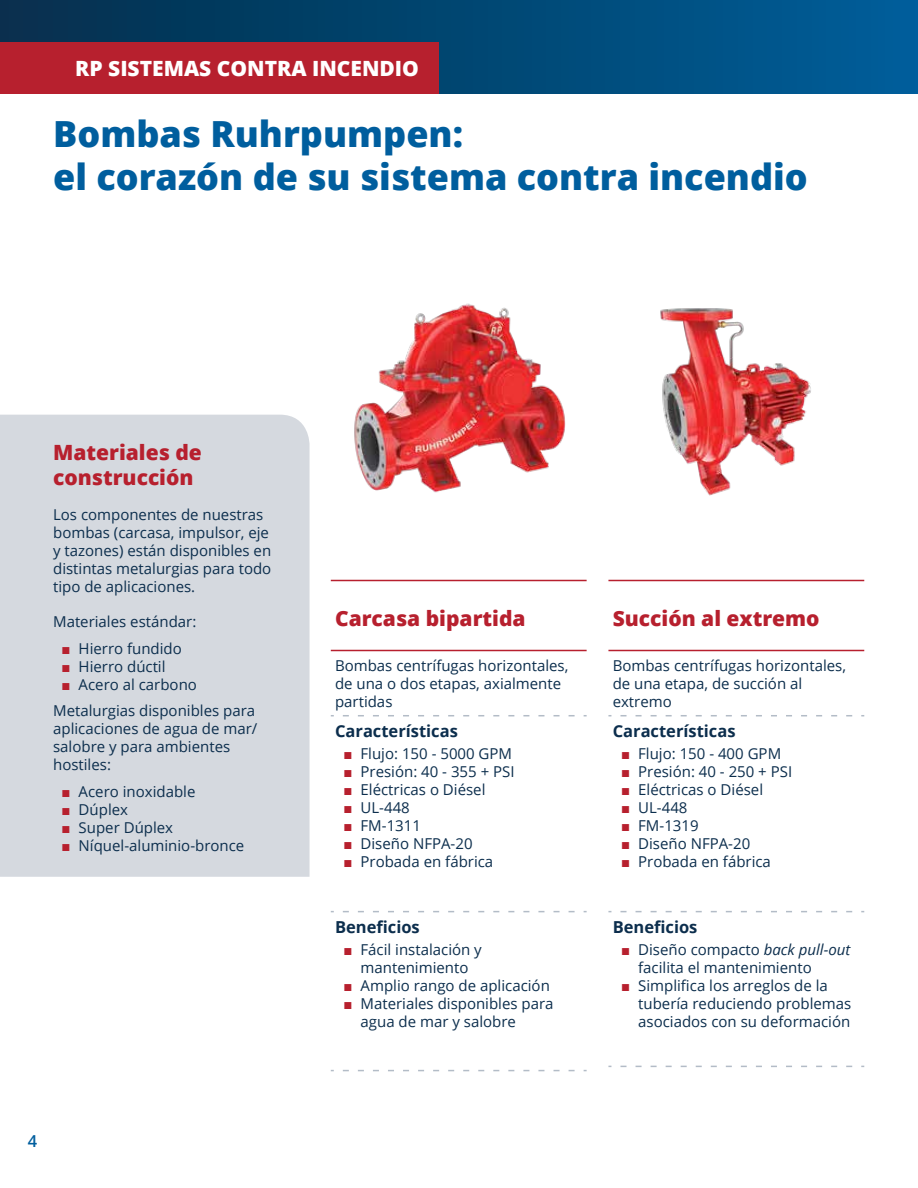
<style>
.page{position:relative;width:918px;height:1188px;background:#fff}
.page>*{position:absolute;margin:0;border:0;box-sizing:border-box;transform-origin:0 0}
.t1{font:800 36px/43.2px "Open Sans";color:#005e9e}
.t2{font:800 21px/25.2px "Open Sans";color:#b7202e}
.t3{font:800 21px "Open Sans";color:#fff}
.t4{font:700 16.5px "Open Sans";color:#0c2e4d}
.t5{font:600 16.5px "Open Sans";color:#005e9e}
.t6{font:15px/18px "Open Sans";color:#0c2e4d}
.s1{font-family:"Arial";font-weight:900;color:#b7202e}
.s2{font-style:italic}
</style>
<div class="page">
<img style="left:354px;top:303px;width:212px;height:190px">
<img style="left:660px;top:308px;width:151px;height:188px">
<div style="left:0;top:415px;width:310px;height:462px;background:#d5d9df"></div>
<svg style="left:343px;top:715px;width:244px;height:1px"></svg>
<svg style="left:343px;top:911px;width:244px;height:1px"></svg>
<svg style="left:343px;top:1070px;width:244px;height:1px"></svg>
<hr style="left:331px;top:580px;width:256px;height:1px;background:#b7202e">
<hr style="left:331px;top:650px;width:256px;height:1px;background:#b7202e">
<svg style="left:620px;top:715px;width:244px;height:1px"></svg>
<svg style="left:620px;top:911px;width:244px;height:1px"></svg>
<svg style="left:620px;top:1066px;width:244px;height:1px"></svg>
<hr style="left:608px;top:580px;width:256px;height:1px;background:#b7202e">
<hr style="left:608px;top:650px;width:256px;height:1px;background:#b7202e">
<div style="left:0;top:0;width:918px;height:94px;background:linear-gradient(to right,#0f2d49,#005e99)"></div>
<div style="left:0;top:43px;width:439px;height:51px;background:#b7202e"></div>
<h2 class="t3" style="left:75px;top:52px;width:345px">RP SISTEMAS CONTRA INCENDIO</h2>
<h1 class="t1" style="left:53px;top:110px;width:756px">Bombas Ruhrpumpen:<br>el corazón de su sistema contra incendio</h1>
<h2 class="t2" style="left:53px;top:439px;width:150px">Materiales de construcción</h2>
<p class="t6" style="left:53px;top:505px;width:220px">Los componentes de nuestras bombas (carcasa, impulsor, eje y tazones) están disponibles en distintas metalurgias para todo tipo de aplicaciones.</p>
<p class="t6" style="left:53px;top:612px;width:145px">Materiales estándar:</p>
<p class="t6" style="left:62px;top:639px;width:122px"><span class="s1">■</span> Hierro fundido</p>
<p class="t6" style="left:62px;top:657px;width:105px"><span class="s1">■</span> Hierro dúctil</p>
<p class="t6" style="left:53px;top:671px;width:203px;line-height:26.5px;text-indent:9px"><span class="s1">■</span> Acero al carbono<br>Metalurgias disponibles para</p>
<p class="t6" style="left:53px;top:719px;width:206px">aplicaciones de agua de mar/ salobre y para ambientes hostiles:</p>
<p class="t6" style="left:62px;top:782px;width:135px"><span class="s1">■</span> Acero inoxidable</p>
<p class="t6" style="left:62px;top:800px;width:68px"><span class="s1">■</span> Dúplex</p>
<p class="t6" style="left:62px;top:818px;width:113px"><span class="s1">■</span> Super Dúplex</p>
<p class="t6" style="left:62px;top:836px;width:184px"><span class="s1">■</span> Níquel-aluminio-bronce</p>
<p class="t5" style="left:28px;top:1130px;width:11px">4</p>
<h2 class="t2" style="left:335px;top:604px;width:192px">Carcasa bipartida</h2>
<p class="t6" style="left:335px;top:656px;width:235px">Bombas centrífugas horizontales, de una o dos etapas, axialmente partidas</p>
<p class="t4" style="left:335px;top:719px;width:124px">Características</p>
<p class="t6" style="left:344px;top:744px;width:170px"><span class="s1">■</span> Flujo: 150 - 5000 GPM</p>
<p class="t6" style="left:344px;top:762px;width:173px"><span class="s1">■</span> Presión: 40 - 355 + PSI</p>
<p class="t6" style="left:344px;top:780px;width:143px"><span class="s1">■</span> Eléctricas o Diésel</p>
<p class="t6" style="left:344px;top:798px;width:68px"><span class="s1">■</span> UL-448</p>
<p class="t6" style="left:344px;top:816px;width:79px"><span class="s1">■</span> FM-1311</p>
<p class="t6" style="left:344px;top:834px;width:131px"><span class="s1">■</span> Diseño NFPA-20</p>
<p class="t6" style="left:344px;top:852px;width:151px"><span class="s1">■</span> Probada en fábrica</p>
<p class="t4" style="left:335px;top:915px;width:86px">Beneficios</p>
<p class="t6" style="left:344px;top:940px;width:140px;text-align:center"><span class="s1">■</span> Fácil instalación y mantenimiento</p>
<p class="t6" style="left:344px;top:976px;width:208px"><span class="s1">■</span> Amplio rango de aplicación</p>
<p class="t6" style="left:361px;top:994px;width:194px;text-indent:-17px"><span class="s1">■</span> Materiales disponibles para agua de mar y salobre</p>
<h2 class="t2" style="left:613px;top:604px;width:208px">Succión al extremo</h2>
<p class="t6" style="left:613px;top:656px;width:235px">Bombas centrífugas horizontales, de una etapa, de succión al extremo</p>
<p class="t4" style="left:613px;top:719px;width:124px">Características</p>
<p class="t6" style="left:621px;top:744px;width:162px"><span class="s1">■</span> Flujo: 150 - 400 GPM</p>
<p class="t6" style="left:621px;top:762px;width:173px"><span class="s1">■</span> Presión: 40 - 250 + PSI</p>
<p class="t6" style="left:621px;top:780px;width:143px"><span class="s1">■</span> Eléctricas o Diésel</p>
<p class="t6" style="left:621px;top:798px;width:68px"><span class="s1">■</span> UL-448</p>
<p class="t6" style="left:621px;top:816px;width:79px"><span class="s1">■</span> FM-1319</p>
<p class="t6" style="left:621px;top:834px;width:131px"><span class="s1">■</span> Diseño NFPA-20</p>
<p class="t6" style="left:621px;top:852px;width:151px"><span class="s1">■</span> Probada en fábrica</p>
<p class="t4" style="left:613px;top:915px;width:86px">Beneficios</p>
<p class="t6" style="left:638px;top:940px;width:214px;text-indent:-17px"><span class="s1">■</span> Diseño compacto <span class="s2">back pull-out </span>facilita el mantenimiento</p>
<p class="t6" style="left:638px;top:976px;width:215px;text-indent:-17px"><span class="s1">■</span> Simplifica los arreglos de la tubería reduciendo problemas asociados con su deformación</p>
</div>
